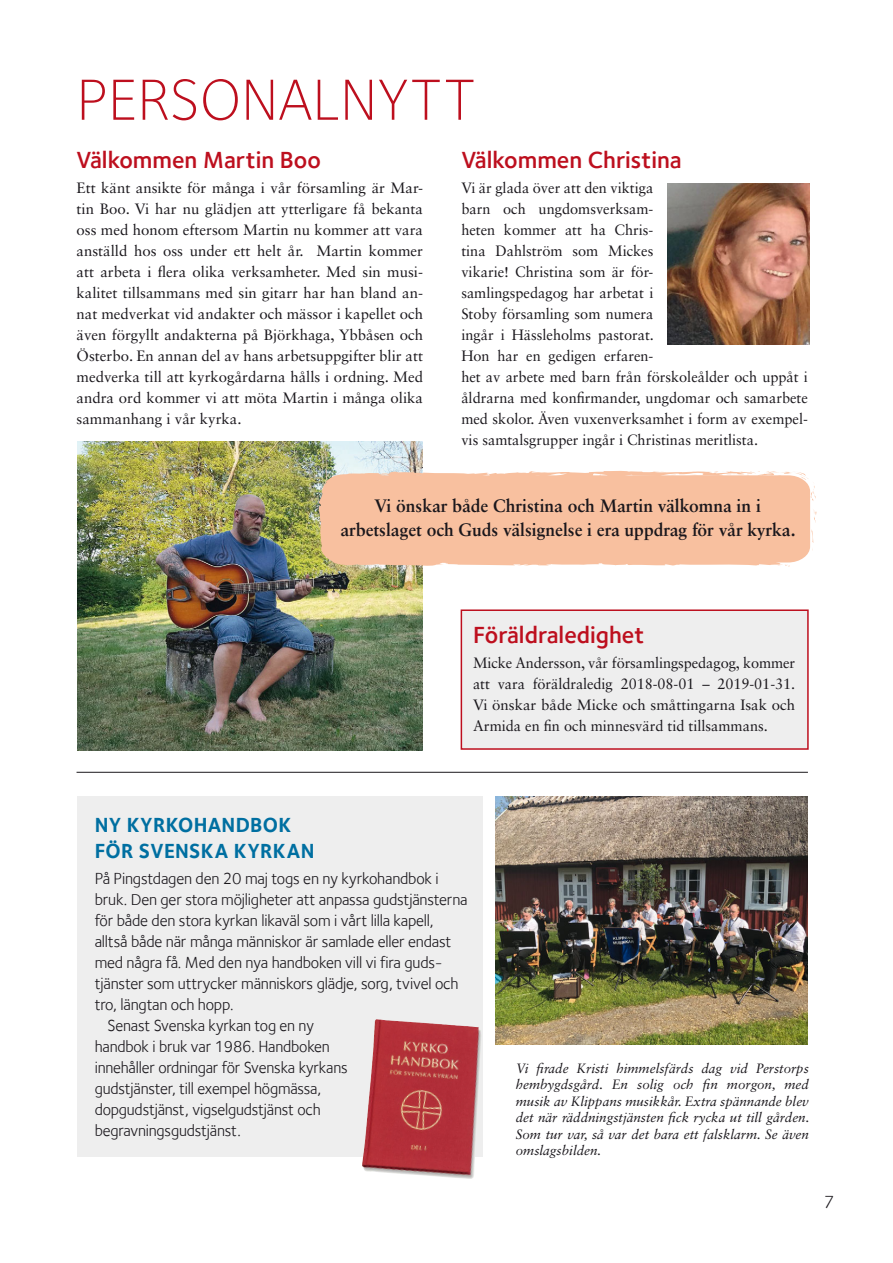
<style>
.page{position:relative;width:893px;height:1263px;background:#fff}
.page>*{position:absolute;margin:0;border:0;box-sizing:border-box;transform-origin:0 0}
.t1{font:300 60px "Foundry Sterling";color:#bd0f1e}
.t2{font:600 24px "Foundry Sterling";color:#bd0f1e}
.t3{font:700 21px/26.7px "Foundry Sterling";letter-spacing:.015em;color:#006fa1}
.t4{font:700 18px/23.5px "Sabon LT Std";color:#1a171c;text-align:center}
.t5{font:300 18px "Foundry Sans";color:#1a171c}
.t6{font:16.5px "Foundry Sterling";letter-spacing:-.01em;color:#1a171c}
.t7{font:16.5px "Foundry Sterling";letter-spacing:-.01em;color:#1a171c;scale:.96 1}
.t8{font:15px/21px "Sabon LT Std";color:#1a171c;text-align:justify}
.t9{font:italic 13.5px/16.5px "Sabon LT Std";color:#1a171c;text-align:justify}
</style>
<div class="page">
<img style="left:667px;top:184px;width:142px;height:160px">
<img style="left:77px;top:442px;width:346px;height:309px">
<div style="left:461px;top:610px;width:347px;height:139px;background:#eee"></div>
<div style="left:461px;top:609px;width:348px;height:141px;border:2px solid #bd0f1e"></div>
<div style="left:77px;top:796px;width:405px;height:361px;background:#eee"></div>
<img style="left:495px;top:796px;width:313px;height:249px">
<hr style="left:77px;top:772px;width:731px;height:1px;background:#1a171c">
<img style="left:362px;top:1019px;width:121px;height:160px">
<svg style="left:320px;top:471px;width:497px;height:96px;background:#f7c3a4"></svg>
<h1 class="t1" style="left:77px;top:65px;width:400px">PERSONALNYTT</h1>
<h2 class="t2" style="left:77px;top:145px;width:246px">Välkommen Martin Boo</h2>
<p class="t8" style="left:77px;top:179px;width:348px">Ett känt ansikte för många i vår församling är Mar&shy;tin Boo. Vi har nu glädjen att ytterligare få bekanta oss med honom eftersom Martin nu kommer att vara anställd hos oss under ett helt år. Martin kommer att arbeta i flera olika verksamheter. Med sin musi&shy;kalitet tillsammans med sin gitarr har han bland an&shy;nat medverkat vid andakter och mässor i kapellet och även förgyllt andakterna på Björkhaga, Ybbåsen och Österbo. En annan del av hans arbetsuppgifter blir att medverka till att kyrkogårdarna hålls i ordning. Med andra ord kommer vi att möta Martin i många olika sammanhang i vår kyrka.</p>
<h2 class="t2" style="left:461px;top:145px;width:222px">Välkommen Christina</h2>
<p class="t8" style="left:461px;top:179px;width:348px;text-align:left">Vi är glada över att den viktiga<br>barn och ungdomsverksam-<br>heten kommer att ha Chris-<br>tina Dahlström som Mickes<br>vikarie! Christina som är för-<br>samlingspedagog har arbetat i<br>Stoby församling som numera<br>ingår i Hässleholms pastorat.<br>Hon har en gedigen erfaren-<br>het av arbete med barn från förskoleålder och uppåt i åldrarna med konfirmander, ungdomar och samarbete med skolor. Även vuxenverksamhet i form av exempel&shy;vis samtalsgrupper ingår i Christinas meritlista.</p>
<p class="t4" style="left:340px;top:496px;width:457px">Vi önskar både Christina och Martin välkomna in i arbetslaget och Guds välsignelse i era uppdrag för vår kyrka.</p>
<h2 class="t2" style="left:473px;top:620px;width:173px">Föräldraledighet</h2>
<p class="t8" style="left:473px;top:653px;width:324px">Micke Andersson, vår församlingspedagog, kommer att vara föräldraledig 2018-08-01 – 2019-01-31.<br>Vi önskar både Micke och småttingarna Isak och Armida en fin och minnesvärd tid tillsammans.</p>
<h3 class="t3" style="left:95px;top:811px;width:221px">NY KYRKOHANDBOK<br>FÖR SVENSKA KYRKAN</h3>
<p class="t6" style="left:95px;top:868px;width:345px">På Pingstdagen den 20 maj togs en ny kyrkohandbok i</p>
<p class="t6" style="left:95px;top:889px;width:374px">bruk. Den ger stora möjligheter att anpassa gudstjänsterna</p>
<p class="t6" style="left:95px;top:910px;width:340px">för både den stora kyrkan likaväl som i vårt lilla kapell,</p>
<p class="t6" style="left:95px;top:931px;width:358px">alltså både när många människor är samlade eller endast</p>
<p class="t6" style="left:95px;top:952px;width:349px">med några få. Med den nya handboken vill vi fira guds-</p>
<p class="t6" style="left:95px;top:973px;width:365px">tjänster som uttrycker människors glädje, sorg, tvivel och</p>
<p class="t6" style="left:95px;top:994px;width:140px">tro, längtan och hopp.</p>
<p class="t7" style="left:107px;top:1015px;width:217px">Senast Svenska kyrkan tog en ny</p>
<p class="t7" style="left:95px;top:1036px;width:246px">handbok i bruk var 1986. Handboken</p>
<p class="t7" style="left:95px;top:1057px;width:265px">innehåller ordningar för Svenska kyrkans</p>
<p class="t7" style="left:95px;top:1078px;width:237px">gudstjänster, till exempel högmässa,</p>
<p class="t7" style="left:95px;top:1099px;width:237px">dopgudstjänst, vigselgudstjänst och</p>
<p class="t7" style="left:95px;top:1120px;width:154px">begravningsgudstjänst.</p>
<p class="t9" style="left:516px;top:1061px;width:295px">Vi firade Kristi himmelsfärds dag vid Perstorps hembygdsgård. En solig och fin morgon, med musik av Klippans musikkår. Extra spännande blev det när räddningstjänsten fick rycka ut till gården.<br>Som tur var, så var det bara ett falsklarm. Se även omslagsbilden.</p>
<p class="t5" style="left:825px;top:1192px;width:11px">7</p>
</div>
